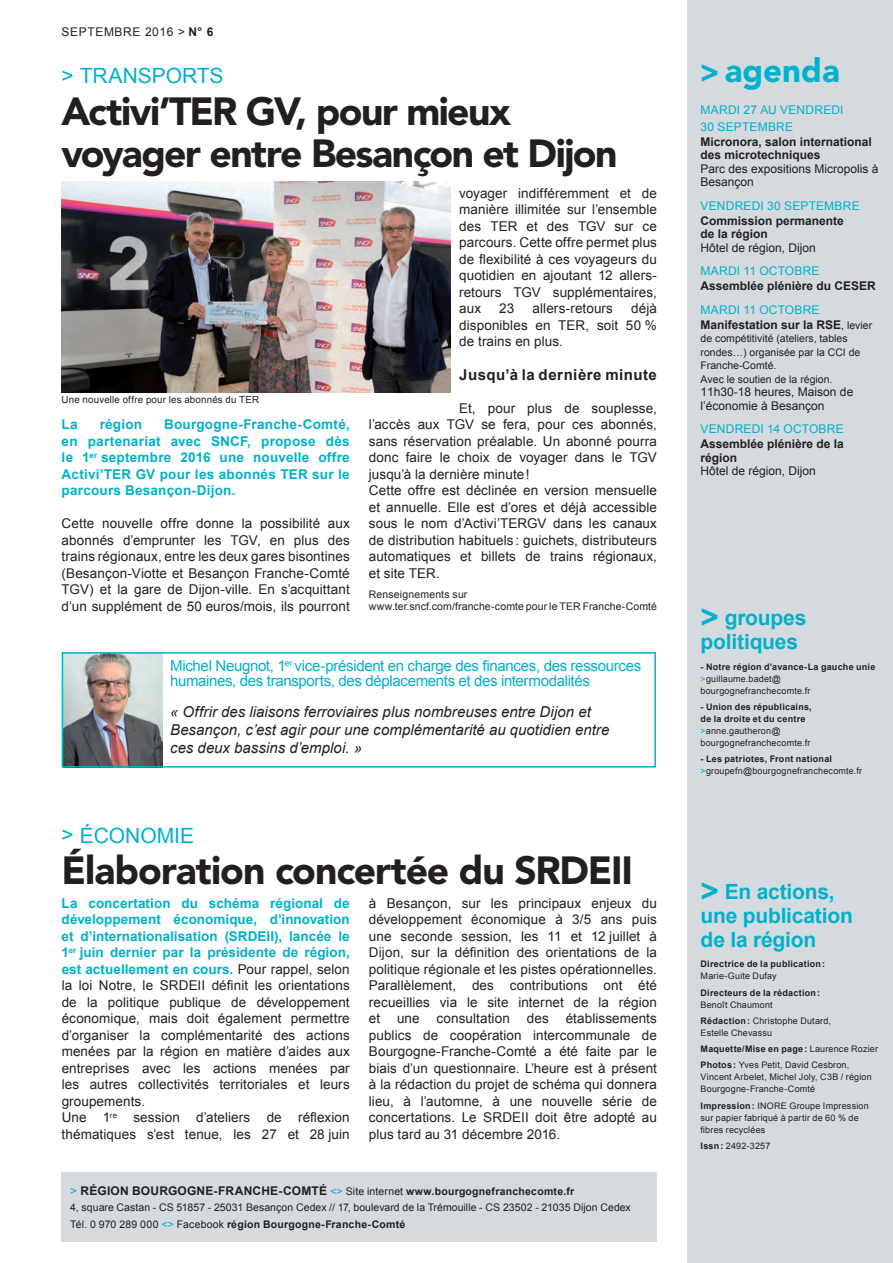
<style>
.page{position:relative;width:893px;height:1263px;background:#fff}
.page>*{position:absolute;margin:0;border:0;box-sizing:border-box;transform-origin:0 0}
.t1{font:900 39px/42px "Avenir LT Std";letter-spacing:-.035em;color:#231f20}
.t2{font:900 33px "Avenir LT Std";color:#00b1cb}
.t3{font:700 21px/24px "Arial";letter-spacing:-.01em;color:#00b1cb}
.t4{font:21px "Arial";color:#00b1cb}
.t5{font:italic 15px/18px "Arial";letter-spacing:.005em;color:#231f20}
.t6{font:15px/15px "Arial";letter-spacing:-.02em;color:#00b1cb}
.t7{font:700 15px "Arial";letter-spacing:.035em;color:#231f20}
.t8{font:13.5px/16.5px "Arial";letter-spacing:.005em;color:#231f20;text-align:justify}
.t9{font:700 13.5px/16.5px "Arial";letter-spacing:.02em;color:#00b1cb;text-align:justify}
.t10{font:700 12px/13.5px "Arial";color:#231f20}
.t11{font:12px/13.5px "Arial";color:#231f20}
.t12{font:12px/16.5px "Arial";letter-spacing:.02em;color:#00b1cb}
.t13{font:12px "Arial";letter-spacing:.05em;color:#231f20}
.t14{font:10.5px/13.5px "Arial";letter-spacing:.005em;color:#231f20}
.t15{font:9.75px "Arial";letter-spacing:.02em;color:#231f20}
.t16{font:9px/12px "Arial";letter-spacing:.02em;color:#231f20}
.t17{font:700 9px/12px "Arial";letter-spacing:.025em;color:#231f20}
.s1{font-weight:700}
.s2{font-weight:700;color:#00b1cb}
.s3{font-weight:400;color:#00b1cb}
.s4{font-weight:400;font-size:10.5px;color:#00b1cb}
.s5{font-weight:400;font-size:10.5px}
.s6{font-size:10.5px}
.s7{color:#00b1cb}
.s8{font-family:"Arial";font-weight:700;font-size:31.5px}
.s9{font-size:31.5px}
.s10{font-weight:400}
</style>
<div class="page">
<img style="left:62px;top:182px;width:389px;height:210px">
<div style="left:62px;top:1172px;width:595px;height:70px;background:#d4dade"></div>
<div style="left:688px;top:0;width:205px;height:1263px;background:#d4dade"></div>
<img style="left:65px;top:655px;width:97px;height:109px">
<div style="left:62px;top:652px;width:594px;height:115px;border:2px solid #00b1cb"></div>
<p class="t13" style="left:62px;top:24px;width:153px">SEPTEMBRE 2016 &gt; <span class="s1">N° 6</span></p>
<h3 class="t4" style="left:62px;top:61px;width:163px">&gt; TRANSPORTS</h3>
<h1 class="t1" style="left:62px;top:90px;width:557px">Activi’TER GV, pour mieux voyager entre Besançon et Dijon</h1>
<p class="t15" style="left:62px;top:393px;width:199px">Une nouvelle offre pour les abonnés du TER</p>
<p class="t9" style="left:62px;top:416px;width:290px;text-indent:102px">Bourgogne-Franche-Comté, en partenariat avec SNCF, propose dès le 1<sup>er</sup> septembre 2016 une nouvelle offre Activi’TER GV pour les abonnés TER sur le parcours Besançon-Dijon.</p>
<p class="t8" style="left:62px;top:515px;width:290px">Cette nouvelle offre donne la possibilité aux abonnés d’emprunter les TGV, en plus des trains régionaux, entre les deux gares bisontines (Besançon-Viotte et Besançon Franche-Comté TGV) et la gare de Dijon-ville. En s’acquittant d’un supplément de 50 euros/mois, ils pourront</p>
<p class="t9" style="left:62px;top:416px;width:18px">La</p>
<p class="t9" style="left:100px;top:416px;width:44px">région</p>
<p class="t8" style="left:459px;top:185px;width:199px">voyager indifféremment et de manière illimitée sur l’ensemble des TER et des TGV sur ce parcours. Cette offre permet plus de flexibilité à ces voyageurs du quotidien en ajoutant 12 allers&shy;retours TGV supplémentaires, aux</p>
<p class="t8" style="left:459px;top:301px;width:199px;text-indent:172px">déjà disponibles en TER, soit 50 % de trains en plus.</p>
<p class="t7" style="left:459px;top:364px;width:199px">Jusqu’à la dernière minute</p>
<p class="t8" style="left:369px;top:400px;width:290px;text-align:left;text-indent:90px">Et, pour plus de souplesse, l’accès aux TGV se fera, pour ces abonnés, sans réservation préalable. Un abonné pourra donc faire le choix de voyager dans le TGV jusqu’à la dernière minute!<br>Cette offre est déclinée en version mensuelle et annuelle. Elle est d’ores et déjà accessible sous le nom d’Activi’TERGV dans les canaux de distribution habituels: guichets, distributeurs automatiques et billets de trains régionaux, et site TER.</p>
<p class="t14" style="left:369px;top:588px;width:290px;line-height:12px">Renseignements sur<br>www.ter.sncf.com/franche-comte pour le TER Franche-Comté</p>
<p class="t8" style="left:499px;top:301px;width:17px">23</p>
<p class="t8" style="left:533px;top:301px;width:82px">allers-retours</p>
<p class="t6" style="left:170px;top:658px;width:473px">Michel Neugnot, 1<sup>er</sup> vice-président en charge des finances, des ressources humaines, des transports, des déplacements et des intermodalités</p>
<p class="t5" style="left:170px;top:703px;width:441px">« Offrir des liaisons ferroviaires plus nombreuses entre Dijon et<br>Besançon, c’est agir pour une complémentarité au quotidien entre ces deux bassins d’emploi. »</p>
<h3 class="t4" style="left:62px;top:822px;width:134px">&gt; ÉCONOMIE</h3>
<h1 class="t1" style="left:62px;top:849px;width:573px">Élaboration concertée du SRDEII</h1>
<p class="t8" style="left:62px;top:895px;width:290px;text-align:left"><span class="s2">La concertation du schéma régional de développement économique, d’innovation et d’internationalisation (SRDEII), lancée le 1</span><sup>er</sup> <span class="s2">juin dernier par la présidente de région, est actuellement en cours.</span> Pour rappel, selon la loi Notre, le SRDEII définit les orientations de la politique publique de développement économique, mais doit également permettre d’organiser la complémentarité des actions menées par la région en matière d’aides aux entreprises avec les actions menées par les autres collectivités territoriales et leurs groupements.<br>Une 1<sup>re</sup> session d’ateliers de réflexion thématiques s’est tenue, les 27 et 28 juin</p>
<p class="t8" style="left:369px;top:895px;width:290px">à Besançon, sur les principaux enjeux du développement économique à 3/5 ans puis une seconde session, les 11 et 12 juillet à Dijon, sur la définition des orientations de la politique régionale et les pistes opérationnelles.<br>Parallèlement, des contributions ont été recueillies via le site internet de la région et</p>
<p class="t8" style="left:369px;top:1010px;width:290px;text-indent:197px">établissements publics de coopération intercommunale de Bourgogne-Franche-Comté a été faite par le biais d’un questionnaire. L’heure est à présent à la rédaction du projet de schéma qui donnera lieu, à l’automne, à une nouvelle série de concertations. Le SRDEII doit être adopté au plus tard au 31 décembre 2016.</p>
<p class="t8" style="left:397px;top:1010px;width:24px">une</p>
<p class="t8" style="left:437px;top:1010px;width:75px">consultation</p>
<p class="t8" style="left:527px;top:1010px;width:23px">des</p>
<p class="t10" style="left:70px;top:1184px;width:506px"><span class="s3">&gt;</span> RÉGION BOURGOGNE-FRANCHE-COMTÉ <span class="s4">&lt;&gt;</span> <span class="s5">Site internet</span> <span class="s6">www.bourgognefranchecomte.fr</span></p>
<p class="t14" style="left:70px;top:1199px;width:562px;line-height:16.5px">4, square Castan - CS 51857 - 25031 Besançon Cedex // 17, boulevard de la Trémouille - CS 23502 - 21035 Dijon Cedex<br>Tél. 0 970 289 000 <span class="s7">&lt;&gt;</span> Facebook <span class="s1">région Bourgogne-Franche-Comté</span></p>
<h2 class="t2" style="left:701px;top:51px;width:141px"><span class="s8">&gt;</span> agenda</h2>
<p class="t12" style="left:701px;top:102px;width:144px">MARDI 27 AU VENDREDI<br>30 SEPTEMBRE</p>
<p class="t10" style="left:701px;top:135px;width:173px">Micronora, salon international des microtechniques</p>
<p class="t11" style="left:701px;top:162px;width:180px">Parc des expositions Micropolis à<br>Besançon</p>
<p class="t12" style="left:701px;top:197px;width:161px">VENDREDI 30 SEPTEMBRE</p>
<p class="t10" style="left:701px;top:214px;width:145px">Commission permanente de la région</p>
<p class="t11" style="left:701px;top:241px;width:117px">Hôtel de région, Dijon</p>
<p class="t12" style="left:701px;top:263px;width:121px">MARDI 11 OCTOBRE</p>
<p class="t10" style="left:701px;top:280px;width:177px">Assemblée plénière du CESER</p>
<p class="t10" style="left:701px;top:302px;width:173px;line-height:15px"><span class="s3">MARDI 11 OCTOBRE<br></span>Manifestation sur la RSE<span class="s5">, levier</span></p>
<p class="t14" style="left:701px;top:332px;width:161px">de compétitivité (ateliers, tables rondes…) organisée par la CCI de<br>Franche-Comté.<br>Avec le soutien de la région.</p>
<p class="t11" style="left:701px;top:385px;width:154px">11h30-18 heures, Maison de l’économie à Besançon</p>
<p class="t12" style="left:701px;top:421px;width:145px">VENDREDI 14 OCTOBRE</p>
<p class="t10" style="left:701px;top:438px;width:145px">Assemblée plénière de la région</p>
<p class="t11" style="left:701px;top:464px;width:117px">Hôtel de région, Dijon</p>
<h3 class="t3" style="left:701px;top:607px;width:107px"><span class="s9">&gt;</span> groupes politiques</h3>
<p class="t16" style="left:701px;top:661px;width:176px"><span class="s1">- Notre région d’avance-La gauche unie </span><span class="s7">&gt;</span>guillaume.badet@ bourgognefranchecomte.fr</p>
<p class="t17" style="left:701px;top:701px;width:113px">- Union des républicains, de la droite et du centre <span class="s3">&gt;</span><span class="s10">anne.gautheron@ bourgognefranchecomte.fr</span></p>
<p class="t16" style="left:701px;top:753px;width:163px"><span class="s1">- Les patriotes, Front national </span><span class="s7">&gt;</span>groupefn@bourgognefranchecomte.fr</p>
<h3 class="t3" style="left:701px;top:880px;width:154px"><span class="s9">&gt;</span> En actions, une publication de la région</h3>
<p class="t17" style="left:701px;top:958px;width:126px">Directrice de la publication:</p>
<p class="t16" style="left:701px;top:970px;width:78px">Marie-Guite Dufay</p>
<p class="t17" style="left:701px;top:987px;width:121px">Directeurs de la rédaction:</p>
<p class="t16" style="left:701px;top:996px;width:132px;line-height:16.2px">Benoît Chaumont<br><span class="s1">Rédaction:</span> Christophe Dutard,</p>
<p class="t16" style="left:701px;top:1025px;width:179px;line-height:16.2px">Estelle Chevassu<br><span class="s1">Maquette/Mise en page:</span> Laurence Rozier<br><span class="s1">Photos:</span> Yves Petit, David Cesbron,</p>
<p class="t16" style="left:701px;top:1071px;width:173px">Vincent Arbelet, Michel Joly, C3B / région<br>Bourgogne-Franche-Comté</p>
<p class="t16" style="left:701px;top:1099px;width:170px"><span class="s1">Impression:</span> INORE Groupe Impression sur papier fabriqué à partir de 60 % de fibres recyclées</p>
<p class="t16" style="left:701px;top:1140px;width:71px"><span class="s1">Issn:</span> 2492-3257</p>
</div>
